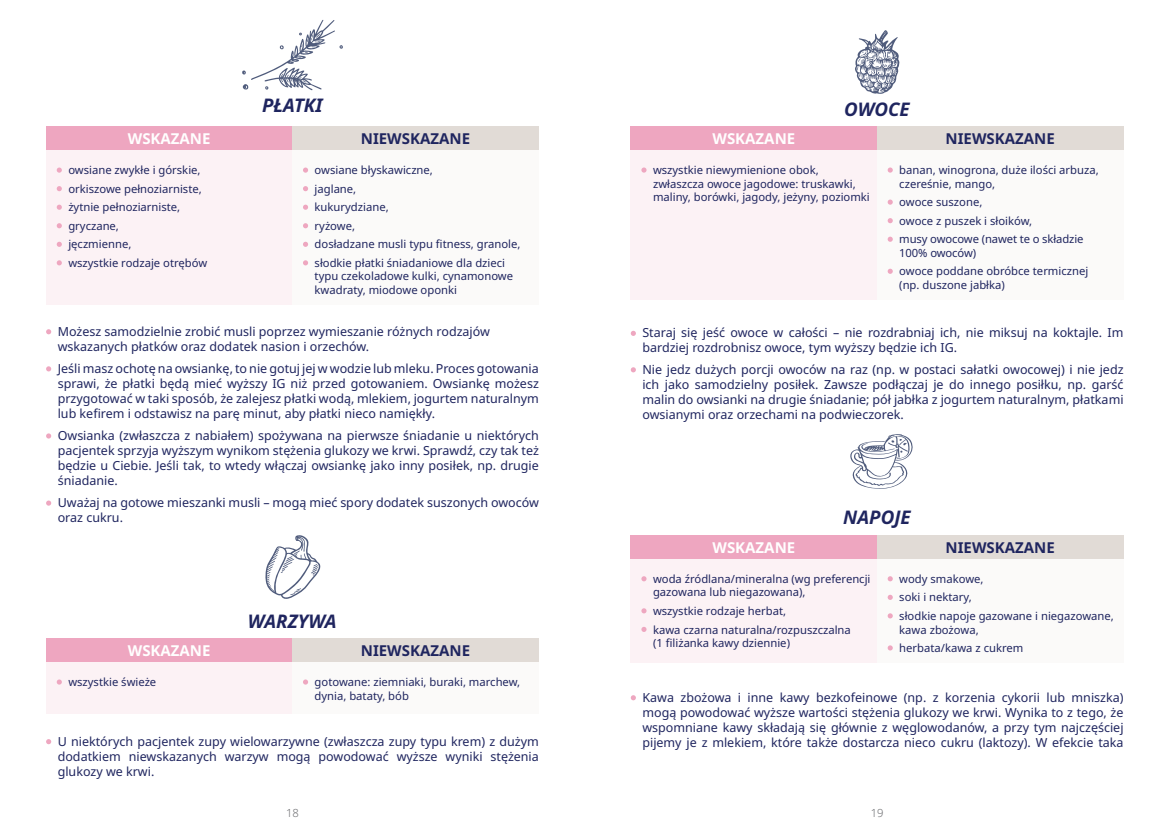
<style>
.page{position:relative;width:1170px;height:833px;background:#fff}
.page>*{position:absolute;margin:0;border:0;box-sizing:border-box;transform-origin:0 0}
.t1{font:italic 700 18.75px "Apis";color:#1f255f}
.Default{font:700 15px "Apis";color:#1f255f}
.Default-2{font:700 15px "Apis";color:#fff}
.Default-3{font:12.5px/15px "Apis";color:#1f255f;text-align:justify}
.Default-4{font:11.25px/13.5px "Apis";color:#1f255f}
.t2{font:300 11.25px "Apis";color:#6c6d70}
</style>
<div class="page">
<div style="left:630px;top:126px;width:246px;height:24px;background:#eea6c0"></div>
<div style="left:877px;top:126px;width:246px;height:24px;background:#e1dbd6"></div>
<div style="left:630px;top:150px;width:246px;height:149px;background:#fcf2f5"></div>
<div style="left:877px;top:150px;width:246px;height:149px;background:#fbfaf9"></div>
<svg style="left:641px;top:167px;width:5px;height:6px"></svg>
<svg style="left:887px;top:167px;width:5px;height:6px"></svg>
<svg style="left:887px;top:199px;width:5px;height:6px"></svg>
<svg style="left:887px;top:218px;width:5px;height:5px"></svg>
<svg style="left:887px;top:237px;width:5px;height:5px"></svg>
<svg style="left:887px;top:269px;width:5px;height:5px"></svg>
<svg style="left:630px;top:331px;width:6px;height:5px"></svg>
<svg style="left:630px;top:367px;width:6px;height:5px"></svg>
<div style="left:630px;top:535px;width:246px;height:24px;background:#eea6c0"></div>
<div style="left:877px;top:535px;width:246px;height:24px;background:#e1dbd6"></div>
<div style="left:630px;top:559px;width:246px;height:103px;background:#fcf2f5"></div>
<div style="left:877px;top:559px;width:246px;height:103px;background:#fbfaf9"></div>
<svg style="left:641px;top:576px;width:5px;height:5px"></svg>
<svg style="left:641px;top:608px;width:5px;height:5px"></svg>
<svg style="left:641px;top:627px;width:5px;height:5px"></svg>
<svg style="left:887px;top:576px;width:5px;height:5px"></svg>
<svg style="left:887px;top:595px;width:5px;height:5px"></svg>
<svg style="left:887px;top:613px;width:5px;height:5px"></svg>
<svg style="left:887px;top:645px;width:5px;height:5px"></svg>
<svg style="left:630px;top:695px;width:6px;height:5px"></svg>
<div style="left:46px;top:126px;width:246px;height:24px;background:#eea6c0"></div>
<div style="left:292px;top:126px;width:246px;height:24px;background:#e1dbd6"></div>
<div style="left:46px;top:150px;width:246px;height:154px;background:#fcf2f5"></div>
<div style="left:292px;top:150px;width:246px;height:154px;background:#fbfaf9"></div>
<svg style="left:57px;top:167px;width:5px;height:6px"></svg>
<svg style="left:57px;top:186px;width:5px;height:5px"></svg>
<svg style="left:57px;top:205px;width:5px;height:5px"></svg>
<svg style="left:57px;top:223px;width:5px;height:5px"></svg>
<svg style="left:57px;top:242px;width:5px;height:5px"></svg>
<svg style="left:57px;top:260px;width:5px;height:5px"></svg>
<svg style="left:303px;top:167px;width:5px;height:6px"></svg>
<svg style="left:303px;top:186px;width:5px;height:5px"></svg>
<svg style="left:303px;top:205px;width:5px;height:5px"></svg>
<svg style="left:303px;top:223px;width:5px;height:5px"></svg>
<svg style="left:303px;top:242px;width:5px;height:5px"></svg>
<svg style="left:303px;top:260px;width:5px;height:5px"></svg>
<svg style="left:46px;top:329px;width:5px;height:5px"></svg>
<svg style="left:46px;top:366px;width:5px;height:5px"></svg>
<svg style="left:46px;top:433px;width:5px;height:5px"></svg>
<svg style="left:46px;top:500px;width:5px;height:5px"></svg>
<div style="left:46px;top:638px;width:246px;height:24px;background:#eea6c0"></div>
<div style="left:292px;top:638px;width:246px;height:24px;background:#e1dbd6"></div>
<div style="left:46px;top:662px;width:246px;height:51px;background:#fcf2f5"></div>
<div style="left:292px;top:662px;width:246px;height:51px;background:#fbfaf9"></div>
<svg style="left:57px;top:679px;width:5px;height:5px"></svg>
<svg style="left:303px;top:679px;width:5px;height:5px"></svg>
<svg style="left:46px;top:739px;width:5px;height:5px"></svg>
<svg style="left:265px;top:535px;width:55px;height:64px"></svg>
<svg style="left:850px;top:434px;width:63px;height:55px"></svg>
<svg style="left:242px;top:20px;width:101px;height:71px"></svg>
<svg style="left:855px;top:30px;width:44px;height:64px"></svg>
<p class="t1" style="left:262px;top:92px;width:62px">PŁATKI</p>
<p class="Default-2" style="left:128px;top:128px;width:84px">WSKAZANE</p>
<p class="Default" style="left:361px;top:128px;width:111px">NIEWSKAZANE</p>
<p class="Default-4" style="left:68px;top:164px;width:134px">owsiane zwykłe i górskie,</p>
<p class="Default-4" style="left:68px;top:182px;width:135px">orkiszowe pełnoziarniste,</p>
<p class="Default-4" style="left:68px;top:201px;width:113px">żytnie pełnoziarniste,</p>
<p class="Default-4" style="left:68px;top:219px;width:52px">gryczane,</p>
<p class="Default-4" style="left:68px;top:238px;width:64px">jęczmienne,</p>
<p class="Default-4" style="left:68px;top:256px;width:140px">wszystkie rodzaje otrębów</p>
<p class="Default-4" style="left:314px;top:164px;width:120px">owsiane błyskawiczne,</p>
<p class="Default-4" style="left:314px;top:182px;width:43px">jaglane,</p>
<p class="Default-4" style="left:314px;top:201px;width:76px">kukurydziane,</p>
<p class="Default-4" style="left:314px;top:219px;width:42px">ryżowe,</p>
<p class="Default-4" style="left:314px;top:238px;width:207px">dosładzane musli typu fitness, granole,</p>
<p class="Default-4" style="left:314px;top:256px;width:200px">słodkie płatki śniadaniowe dla dzieci typu czekoladowe kulki, cynamonowe kwadraty, miodowe oponki</p>
<p class="Default-3" style="left:58px;top:324px;width:434px">Możesz samodzielnie zrobić musli poprzez wymieszanie różnych rodzajów wskazanych płatków oraz dodatek nasion i orzechów.</p>
<p class="Default-3" style="left:58px;top:361px;width:482px">Jeśli masz ochotę na owsiankę, to nie gotuj jej w wodzie lub mleku. Proces gotowania sprawi, że płatki będą mieć wyższy IG niż przed gotowaniem. Owsiankę możesz przygotować w taki sposób, że zalejesz płatki wodą, mlekiem, jogurtem naturalnym lub kefirem i odstawisz na parę minut, aby płatki nieco namiękły.</p>
<p class="Default-3" style="left:58px;top:428px;width:482px">Owsianka (zwłaszcza z nabiałem) spożywana na pierwsze śniadanie u niektórych pacjentek sprzyja wyższym wynikom stężenia glukozy we krwi. Sprawdź, czy tak też będzie u Ciebie. Jeśli tak, to wtedy włączaj owsiankę jako inny posiłek, np. drugie śniadanie.</p>
<p class="Default-3" style="left:58px;top:495px;width:482px">Uważaj na gotowe mieszanki musli – mogą mieć spory dodatek suszonych owoców oraz cukru.</p>
<p class="t1" style="left:248px;top:607px;width:90px">WARZYWA</p>
<p class="Default-2" style="left:128px;top:639px;width:84px">WSKAZANE</p>
<p class="Default" style="left:361px;top:639px;width:111px">NIEWSKAZANE</p>
<p class="Default-4" style="left:68px;top:675px;width:89px">wszystkie świeże</p>
<p class="Default-4" style="left:314px;top:675px;width:207px">gotowane: ziemniaki, buraki, marchew, dynia, bataty, bób</p>
<p class="Default-3" style="left:58px;top:734px;width:482px">U niektórych pacjentek zupy wielowarzywne (zwłaszcza zupy typu krem) z dużym dodatkiem niewskazanych warzyw mogą powodować wyższe wyniki stężenia glukozy we krwi.</p>
<p class="t1" style="left:844px;top:96px;width:67px">OWOCE</p>
<p class="Default-2" style="left:712px;top:128px;width:84px">WSKAZANE</p>
<p class="Default" style="left:945px;top:128px;width:111px">NIEWSKAZANE</p>
<p class="Default-4" style="left:653px;top:164px;width:218px">wszystkie niewymienione obok, zwłaszcza owoce jagodowe: truskawki, maliny, borówki, jagody, jeżyny, poziomki</p>
<p class="Default-4" style="left:899px;top:164px;width:201px">banan, winogrona, duże ilości arbuza, czereśnie, mango,</p>
<p class="Default-4" style="left:899px;top:196px;width:85px">owoce suszone,</p>
<p class="Default-4" style="left:899px;top:214px;width:134px">owoce z puszek i słoików,</p>
<p class="Default-4" style="left:899px;top:233px;width:186px">musy owocowe (nawet te o składzie<br>100% owoców)</p>
<p class="Default-4" style="left:899px;top:265px;width:190px">owoce poddane obróbce termicznej (np. duszone jabłka)</p>
<p class="Default-3" style="left:642px;top:326px;width:482px;line-height:14.4px">Staraj się jeść owoce w całości – nie rozdrabniaj ich, nie miksuj na koktajle. Im bardziej rozdrobnisz owoce, tym wyższy będzie ich IG.</p>
<p class="Default-3" style="left:642px;top:362px;width:482px">Nie jedz dużych porcji owoców na raz (np. w postaci sałatki owocowej) i nie jedz ich jako samodzielny posiłek. Zawsze podłączaj je do innego posiłku, np. garść malin do owsianki na drugie śniadanie; pół jabłka z jogurtem naturalnym, płatkami owsianymi oraz orzechami na podwieczorek.</p>
<p class="t1" style="left:843px;top:504px;width:69px">NAPOJE</p>
<p class="Default-2" style="left:712px;top:536px;width:84px">WSKAZANE</p>
<p class="Default" style="left:945px;top:536px;width:111px">NIEWSKAZANE</p>
<p class="Default-4" style="left:653px;top:572px;width:219px">woda źródlana/mineralna (wg preferencji gazowana lub niegazowana),</p>
<p class="Default-4" style="left:653px;top:604px;width:135px">wszystkie rodzaje herbat,</p>
<p class="Default-4" style="left:653px;top:623px;width:199px">kawa czarna naturalna/rozpuszczalna (1 filiżanka kawy dziennie)</p>
<p class="Default-4" style="left:899px;top:572px;width:86px">wody smakowe,</p>
<p class="Default-4" style="left:899px;top:591px;width:74px">soki i nektary,</p>
<p class="Default-4" style="left:899px;top:609px;width:216px">słodkie napoje gazowane i niegazowane, kawa zbożowa,</p>
<p class="Default-4" style="left:899px;top:641px;width:125px">herbata/kawa z cukrem</p>
<p class="Default-3" style="left:642px;top:690px;width:482px">Kawa zbożowa i inne kawy bezkofeinowe (np. z korzenia cykorii lub mniszka) mogą powodować wyższe wartości stężenia glukozy we krwi. Wynika to z tego, że wspomniane kawy składają się głównie z węglowodanów, a przy tym najczęściej pijemy je z mlekiem, które także dostarcza nieco cukru (laktozy). W efekcie taka</p>
<p class="t2" style="left:286px;top:805px;width:14px">18</p>
<p class="t2" style="left:870px;top:805px;width:14px">19</p>
</div>
